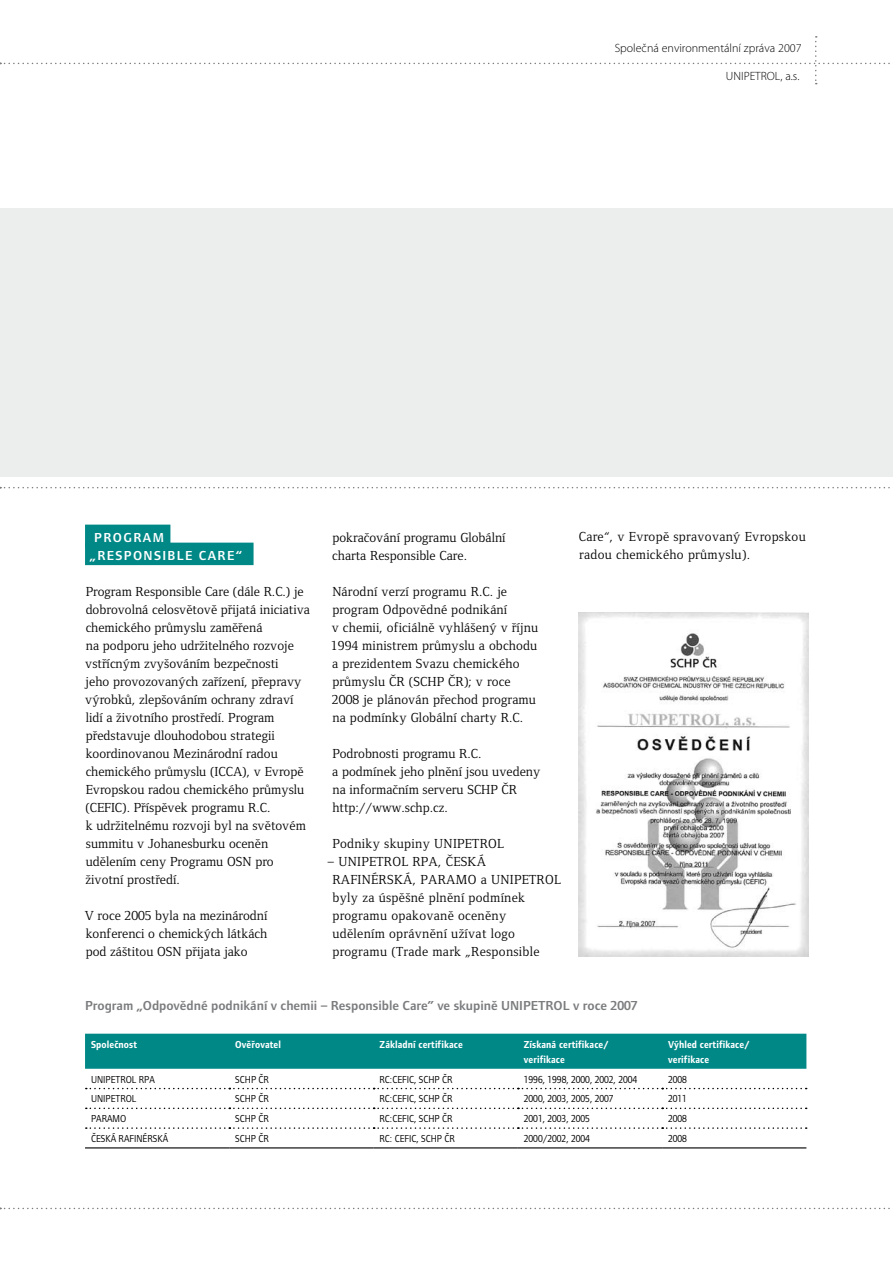
<style>
.page{position:relative;width:893px;height:1263px;background:#fff}
.page>*{position:absolute;margin:0;border:0;box-sizing:border-box;transform-origin:0 0}
.t1{font:13.5px/18px "Foundry Form Serif Book CE";color:#000}
.t2{font:13.5px/18px "Foundry Form Serif Book CE";letter-spacing:.02em;color:#000}
.t3{font:13.5px "Foundry Form Sans Demi CE";color:#7b7c7e}
.t4{font:13.5px/18px "Foundry Form Sans Demi CE";letter-spacing:.1em;color:#fff}
.t5{font:300 12px "Myriad Pro";color:#000}
.t6{font:10.5px "Foundry Form Sans Book CE";color:#000;scale:.9 1}
.t7{font:10.5px/15px "Foundry Form Sans Bold CE";letter-spacing:.01em;color:#fff;scale:.9 1}
</style>
<div class="page">
<svg style="left:0;top:487px;width:890px;height:1px"></svg>
<svg style="left:0;top:1208px;width:890px;height:1px"></svg>
<svg style="left:0;top:36px;width:890px;height:48px"></svg>
<div style="left:0;top:208px;width:893px;height:269px;background:#eceded"></div>
<div style="left:85px;top:525px;width:85px;height:22px;background:#008887"></div>
<div style="left:85px;top:543px;width:169px;height:22px;background:#008887"></div>
<div style="left:85px;top:1034px;width:721px;height:35px;background:#008887"></div>
<svg style="left:86px;top:1088px;width:721px;height:1px"></svg>
<svg style="left:86px;top:1107px;width:721px;height:2px"></svg>
<svg style="left:86px;top:1127px;width:721px;height:2px"></svg>
<hr style="left:85px;top:1147px;width:144px;height:1px;background:#000">
<hr style="left:229px;top:1147px;width:145px;height:1px;background:#000">
<hr style="left:374px;top:1147px;width:144px;height:1px;background:#000">
<hr style="left:518px;top:1147px;width:144px;height:1px;background:#000">
<hr style="left:662px;top:1147px;width:144px;height:1px;background:#000">
<img style="left:578px;top:612px;width:231px;height:344px">
<p class="t5" style="left:615px;top:41px;width:188px">Společná environmentální zpráva 2007</p>
<p class="t5" style="left:726px;top:69px;width:15px">UNIPETROL</p>
<p class="t5" style="left:780px;top:69px;width:21px">, a.s.</p>
<p class="t4" style="left:90px;top:528px;width:74px;text-indent:4px">Program „Responsi</p>
<p class="t4" style="left:168px;top:546px;width:76px">ble Care“</p>
<p class="t1" style="left:85px;top:582px;width:226px">Program Responsible Care (dále R.C.) je dobrovolná celosvětově přijatá iniciativa chemického průmyslu zaměřená<br>na podporu jeho udržitelného rozvoje vstřícným zvyšováním bezpečnosti<br>jeho provozovaných zařízení, přepravy výrobků, zlepšováním ochrany zdraví lidí a životního prostředí. Program představuje dlouhodobou strategii koordinovanou Mezinárodní radou chemického průmyslu (ICCA), v Evropě Evropskou radou chemického průmyslu (CEFIC). Příspěvek programu R.C.<br>k udržitelnému rozvoji byl na světovém summitu v Johanesburku oceněn udělením ceny Programu OSN pro životní prostředí.</p>
<p class="t1" style="left:85px;top:906px;width:184px;text-align:justify">V roce 2005 byla na mezinárodní konferenci o chemických látkách pod záštitou OSN přijata jako</p>
<p class="t1" style="left:332px;top:528px;width:175px">pokračování programu Globální charta Responsible Care.</p>
<p class="t1" style="left:331px;top:582px;width:209px">Národní verzí programu R.C. je program Odpovědné podnikání<br>v chemii, oficiálně vyhlášený v říjnu<br>1994 ministrem průmyslu a obchodu a prezidentem Svazu chemického průmyslu ČR (SCHP ČR); v roce<br>2008 je plánován přechod programu na podmínky Globální charty R.C.</p>
<p class="t1" style="left:332px;top:744px;width:210px">Podrobnosti programu R.C.<br>a podmínek jeho plnění jsou uvedeny na informačním serveru SCHP ČR http://www.schp.cz.</p>
<p class="t2" style="left:332px;top:834px;width:173px">Podniky skupiny UNIPETROL</p>
<p class="t2" style="left:332px;top:852px;width:230px;text-indent:-5px">– UNIPETROL RPA, ČESKÁ<br>RAFINÉRSKÁ, PARAMO a UNIPETROL byly za úspěšné plnění podmínek programu opakovaně oceněny udělením oprávnění užívat logo programu (Trade mark „Responsible</p>
<p class="t2" style="left:579px;top:528px;width:228px">Care“, v Evropě spravovaný Evropskou radou chemického průmyslu).</p>
<p class="t3" style="left:85px;top:997px;width:554px">Program „Odpovědné podnikání v chemii – Responsible Care” ve skupině UNIPETROL v roce 2007</p>
<p class="t7" style="left:91px;top:1037px;width:53px">Společnost</p>
<p class="t7" style="left:235px;top:1037px;width:52px">Ověřovatel</p>
<p class="t7" style="left:380px;top:1037px;width:94px">Základní certifikace</p>
<p class="t7" style="left:524px;top:1037px;width:96px">Získaná certifikace/ verifikace</p>
<p class="t7" style="left:668px;top:1037px;width:92px">Výhled certifikace/ verifikace</p>
<p class="t6" style="left:91px;top:1073px;width:72px">UNIPETROL RPA</p>
<p class="t6" style="left:235px;top:1073px;width:39px">SCHP ČR</p>
<p class="t6" style="left:380px;top:1073px;width:83px">RC:CEFIC, SCHP ČR</p>
<p class="t6" style="left:524px;top:1073px;width:128px">1996, 1998, 2000, 2002, 2004</p>
<p class="t6" style="left:668px;top:1073px;width:23px">2008</p>
<p class="t6" style="left:91px;top:1092px;width:52px">UNIPETROL</p>
<p class="t6" style="left:235px;top:1092px;width:39px">SCHP ČR</p>
<p class="t6" style="left:380px;top:1092px;width:83px">RC:CEFIC, SCHP ČR</p>
<p class="t6" style="left:524px;top:1092px;width:101px">2000, 2003, 2005, 2007</p>
<p class="t6" style="left:668px;top:1092px;width:23px">2011</p>
<p class="t6" style="left:91px;top:1112px;width:41px">PARAMO</p>
<p class="t6" style="left:235px;top:1112px;width:39px">SCHP ČR</p>
<p class="t6" style="left:380px;top:1112px;width:83px">RC:CEFIC, SCHP ČR</p>
<p class="t6" style="left:524px;top:1112px;width:75px">2001, 2003, 2005</p>
<p class="t6" style="left:668px;top:1112px;width:23px">2008</p>
<p class="t6" style="left:91px;top:1132px;width:87px">ČESKÁ RAFINÉRSKÁ</p>
<p class="t6" style="left:235px;top:1132px;width:39px">SCHP ČR</p>
<p class="t6" style="left:380px;top:1132px;width:85px">RC: CEFIC, SCHP ČR</p>
<p class="t6" style="left:524px;top:1132px;width:75px">2000/2002, 2004</p>
<p class="t6" style="left:668px;top:1132px;width:23px">2008</p>
</div>
